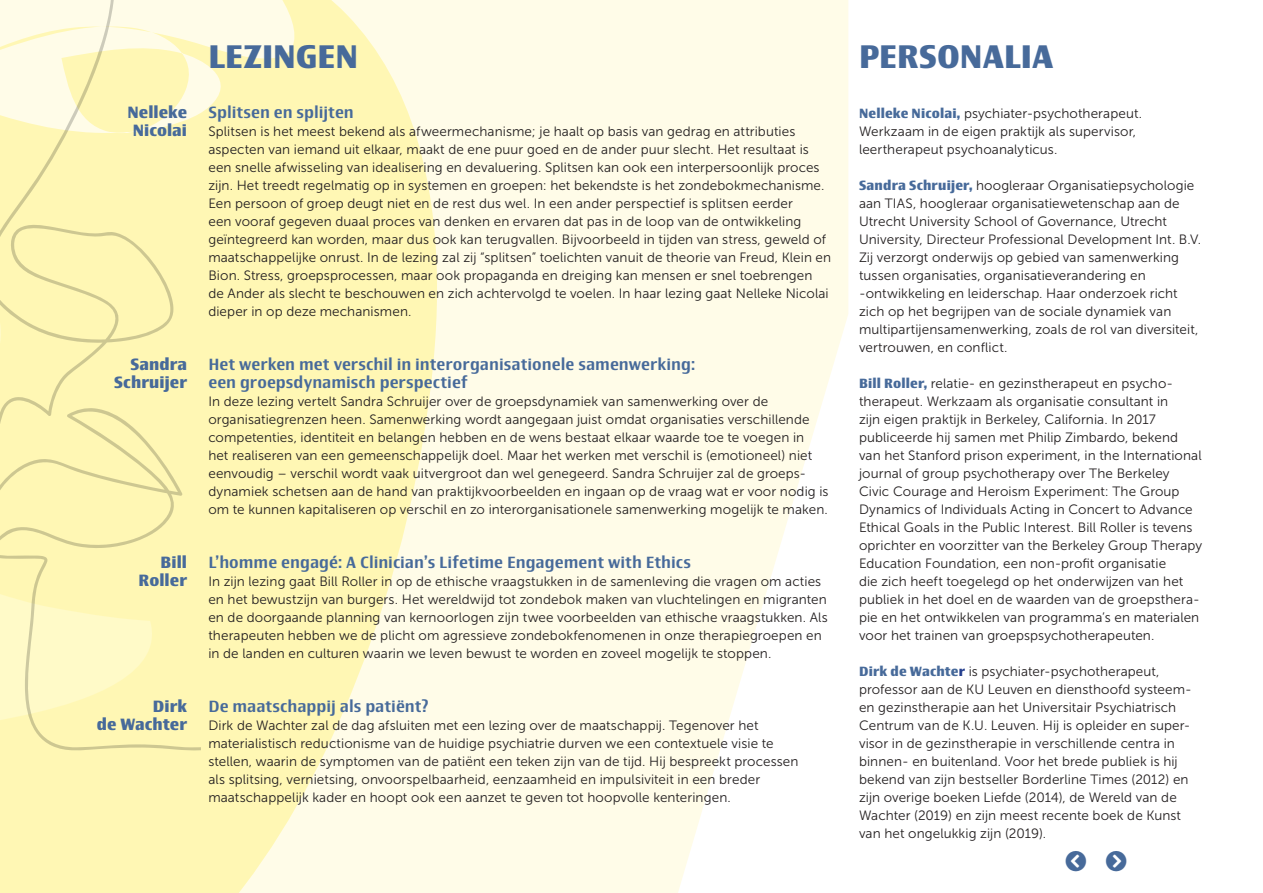
<style>
.page{position:relative;width:1263px;height:893px;background:#fff}
.page>*{position:absolute;margin:0;border:0;box-sizing:border-box;transform-origin:0 0}
.platte{font:700 33px "Newbery Sans Pro";color:#476a9a}
.t1{font:21px "Font Awesome 5 Free Solid";color:#476a9a}
.platte-2{font:500 16.5px/18px "Newbery Sans Pro";color:#476a9a}
.platte-3{font:700 16.5px "Newbery Sans Pro";letter-spacing:.005em;color:#476a9a}
.platte-4{font:13.5px/18px "Museo Sans 300";letter-spacing:.005em;color:#231f20}
.s1{font-family:"Newbery Sans Pro";font-weight:700;color:#476a9a}
.s2{font-family:"Newbery Sans Pro";font-weight:700;color:#253f8e}
</style>
<div class="page">
<div style="left:439px;top:0;width:239px;height:893px;background:#fffce8"></div>
<svg style="left:0;top:0;width:439px;height:893px;background:#fff8c0"></svg>
<svg style="left:0;top:0;width:201px;height:784px;background:#fcf5b9"></svg>
<svg style="left:678px;top:0;width:170px;height:891px;fill:#fffce8"></svg>
<p class="platte-3" style="left:127px;top:102px;width:61px">Nelleke</p>
<p class="platte-3" style="left:133px;top:120px;width:56px">Nicolai</p>
<p class="platte-3" style="left:130px;top:354px;width:58px">Sandra</p>
<p class="platte-3" style="left:114px;top:372px;width:74px">Schruijer</p>
<p class="platte-3" style="left:161px;top:552px;width:28px">Bill</p>
<p class="platte-3" style="left:139px;top:570px;width:50px">Roller</p>
<p class="platte-3" style="left:153px;top:696px;width:36px">Dirk</p>
<p class="platte-3" style="left:97px;top:714px;width:92px">de Wachter</p>
<p class="platte" style="left:208px;top:35px;width:151px">LEZINGEN</p>
<p class="platte-2" style="left:208px;top:103px;width:147px">Splitsen en splijten</p>
<p class="platte-4" style="left:208px;top:122px;width:624px">Splitsen is het meest bekend als afweermechanisme; je haalt op basis van gedrag en attributies aspecten van iemand uit elkaar, maakt de ene puur goed en de ander puur slecht. Het resultaat is een snelle afwisseling van idealisering en devaluering. Splitsen kan ook een interpersoonlijk proces zijn. Het treedt regelmatig op in systemen en groepen: het bekendste is het zondebokmechanisme.<br>Een persoon of groep deugt niet en de rest dus wel. In een ander perspectief is splitsen eerder<br>een vooraf gegeven duaal proces van denken en ervaren dat pas in de loop van de ontwikkeling geïntegreerd kan worden, maar dus ook kan terugvallen. Bijvoorbeeld in tijden van stress, geweld of maatschappelijke onrust. In de lezing zal zij “splitsen” toelichten vanuit de theorie van Freud, Klein en Bion. Stress, groepsprocessen, maar ook propaganda en dreiging kan mensen er snel toebrengen de Ander als slecht te beschouwen en zich achtervolgd te voelen. In haar lezing gaat Nelleke Nicolai dieper in op deze mechanismen.</p>
<p class="platte-2" style="left:208px;top:355px;width:488px">Het werken met verschil in interorganisationele samenwerking: een groepsdynamisch perspectief</p>
<p class="platte-4" style="left:208px;top:392px;width:622px">In deze lezing vertelt Sandra Schruijer over de groepsdynamiek van samenwerking over de organisatiegrenzen heen. Samenwerking wordt aangegaan juist omdat organisaties verschillende competenties, identiteit en belangen hebben en de wens bestaat elkaar waarde toe te voegen in<br>het realiseren van een gemeenschappelijk doel. Maar het werken met verschil is (emotioneel) niet eenvoudig – verschil wordt vaak uitvergroot dan wel genegeerd. Sandra Schruijer zal de groeps&shy;dynamiek schetsen aan de hand van praktijkvoorbeelden en ingaan op de vraag wat er voor nodig is om te kunnen kapitaliseren op verschil en zo interorganisationele samenwerking mogelijk te maken.</p>
<p class="platte-2" style="left:208px;top:553px;width:484px">L’homme engagé: A Clinician’s Lifetime Engagement with Ethics</p>
<p class="platte-4" style="left:208px;top:572px;width:621px">In zijn lezing gaat Bill Roller in op de ethische vraagstukken in de samenleving die vragen om acties en het bewustzijn van burgers. Het wereldwijd tot zondebok maken van vluchtelingen en migranten en de doorgaande planning van kernoorlogen zijn twee voorbeelden van ethische vraagstukken. Als therapeuten hebben we de plicht om agressieve zondebokfenomenen in onze therapiegroepen en in de landen en culturen waarin we leven bewust te worden en zoveel mogelijk te stoppen.</p>
<p class="platte-2" style="left:208px;top:697px;width:222px">De maatschappij als patiënt?</p>
<p class="platte-4" style="left:208px;top:716px;width:592px">Dirk de Wachter zal de dag afsluiten met een lezing over de maatschappij. Tegenover het materialistisch reductionisme van de huidige psychiatrie durven we een contextuele visie te stellen, waarin de symptomen van de patiënt een teken zijn van de tijd. Hij bespreekt processen als splitsing, vernietsing, onvoorspelbaarheid, eenzaamheid en impulsiviteit in een breder maatschappelijk kader en hoopt ook een aanzet te geven tot hoopvolle kenteringen.</p>
<p class="platte" style="left:859px;top:35px;width:196px">PERSONALIA</p>
<p class="platte-4" style="left:859px;top:104px;width:285px"><span class="s1">Nelleke Nicolai,</span> psychiater-psychotherapeut.<br>Werkzaam in de eigen praktijk als supervisor, leertherapeut psychoanalyticus.</p>
<p class="platte-4" style="left:859px;top:176px;width:344px"><span class="s1">Sandra Schruijer,</span> hoogleraar Organisatiepsychologie aan TIAS, hoogleraar organisatiewetenschap aan de Utrecht University School of Governance, Utrecht University, Directeur Professional Development Int. B.V.<br>Zij verzorgt onderwijs op gebied van samenwerking tussen organisaties, organisatieverandering en -ontwikkeling en leiderschap. Haar onderzoek richt zich op het begrijpen van de sociale dynamiek van multipartijensamenwerking, zoals de rol van diversiteit, vertrouwen, en conflict.</p>
<p class="platte-4" style="left:859px;top:374px;width:345px"><span class="s1">Bill Roller,</span> relatie- en gezinstherapeut en psycho&shy;therapeut. Werkzaam als organisatie consultant in<br>zijn eigen praktijk in Berkeley, California. In 2017 publiceerde hij samen met Philip Zimbardo, bekend van het Stanford prison experiment, in the International journal of group psychotherapy over The Berkeley Civic Courage and Heroism Experiment: The Group Dynamics of Individuals Acting in Concert to Advance Ethical Goals in the Public Interest. Bill Roller is tevens oprichter en voorzitter van the Berkeley Group Therapy Education Foundation, een non-profit organisatie<br>die zich heeft toegelegd op het onderwijzen van het publiek in het doel en de waarden van de groepsthera&shy;pie en het ontwikkelen van programma’s en materialen voor het trainen van groepspsychotherapeuten.</p>
<p class="platte-4" style="left:859px;top:662px;width:334px"><span class="s1">Dirk de Wachte</span><span class="s2">r</span> is psychiater-psychotherapeut, professor aan de KU Leuven en diensthoofd systeem&shy;en gezinstherapie aan het Universitair Psychiatrisch Centrum van de K.U. Leuven. Hij is opleider en super&shy;visor in de gezinstherapie in verschillende centra in binnen- en buitenland. Voor het brede publiek is hij bekend van zijn bestseller Borderline Times (2012) en zijn overige boeken Liefde (2014), de Wereld van de Wachter (2019) en zijn meest recente boek de Kunst van het ongelukkig zijn (2019).</p>
<p class="t1" style="left:1106px;top:851px;width:22px">❖□■●▼</p>
</div>
